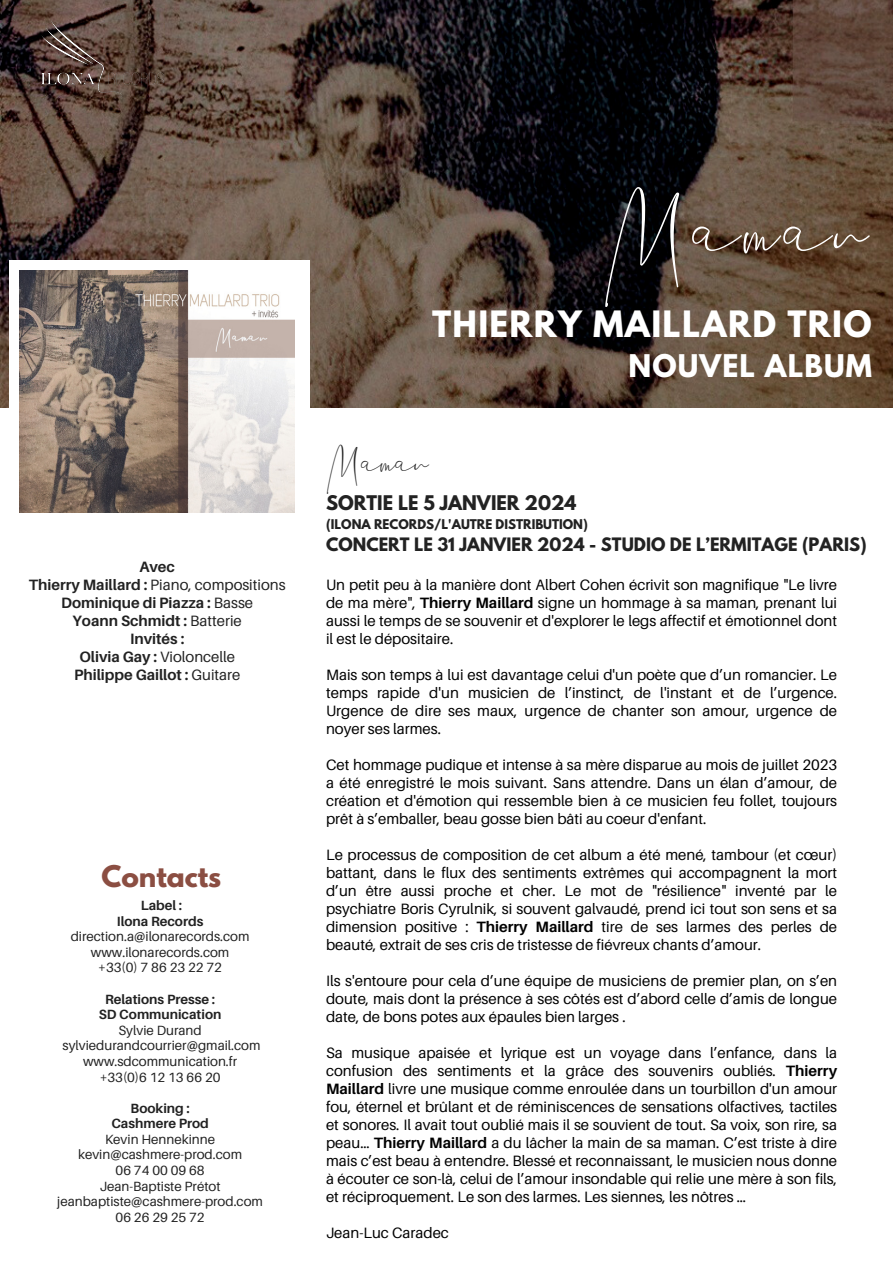
<style>
.page{position:relative;width:893px;height:1264px;background:#fff}
.page>*{position:absolute;margin:0;border:0;box-sizing:border-box;transform-origin:0 0}
.t1{font:98.1px "Jannet";letter-spacing:.04em;color:#fff}
.t2{font:40.35px "Jannet";color:#222}
.t3{font:700 32.1px "League Spartan";letter-spacing:.04em;color:#fff}
.t4{font:700 27.6px "League Spartan";letter-spacing:.04em;color:#fff}
.t5{font:700 26.4px "League Spartan";color:#8b4e42}
.t6{font:700 17.85px "League Spartan";color:#222}
.t7{font:700 16.35px "League Spartan";color:#222}
.t8{font:15px/18px "Aileron";color:#000;text-align:justify}
.t9{font:700 15px "Aileron";color:#222}
.t10{font:15px "Aileron";color:#222}
.t11{font:13.35px "Aileron";color:#222}
.t12{font:700 13.35px "Aileron";color:#222}
.t13{font:700 11.85px "League Spartan";color:#222}
.s1{font-weight:700}
.s2{font-weight:400}
</style>
<div class="page">
<img style="left:0;top:0;width:892px;height:407px">
<div style="left:10px;top:260px;width:300px;height:253px;background:#fff"></div>
<img style="left:20px;top:13px;width:152px;height:100px">
<img style="left:20px;top:270px;width:274px;height:242px">
<p class="t9" style="left:139px;top:557px;width:37px">Avec</p>
<p class="t10" style="left:29px;top:575px;width:258px"><span class="s1">Thierry Maillard :</span> Piano, compositions</p>
<p class="t9" style="left:61px;top:593px;width:193px">Dominique di Piazza : <span class="s2">Basse</span></p>
<p class="t9" style="left:73px;top:611px;width:171px">Yoann Schmidt : <span class="s2">Batterie</span></p>
<p class="t9" style="left:130px;top:629px;width:56px">Invités :</p>
<p class="t10" style="left:79px;top:647px;width:157px"><span class="s1">Olivia Gay :</span> Violoncelle</p>
<p class="t9" style="left:74px;top:665px;width:168px">Philippe Gaillot : <span class="s2">Guitare</span></p>
<p class="t5" style="left:101px;top:863px;width:121px">Contacts</p>
<p class="t12" style="left:141px;top:897px;width:43px">Label :</p>
<p class="t12" style="left:117px;top:912px;width:88px">Ilona Records</p>
<p class="t11" style="left:71px;top:928px;width:180px">direction.a@ilonarecords.com</p>
<p class="t11" style="left:91px;top:943px;width:140px">www.ilonarecords.com</p>
<p class="t11" style="left:98px;top:959px;width:125px">+33(0) 7 86 23 22 72</p>
<p class="t12" style="left:105px;top:990px;width:111px">Relations Presse :</p>
<p class="t12" style="left:99px;top:1006px;width:124px">SD Communication</p>
<p class="t11" style="left:118px;top:1021px;width:85px">Sylvie Durand</p>
<p class="t11" style="left:63px;top:1037px;width:199px">sylviedurandcourrier@gmail.com</p>
<p class="t11" style="left:83px;top:1052px;width:156px">www.sdcommunication.fr</p>
<p class="t11" style="left:100px;top:1068px;width:122px">+33(0)6 12 13 66 20</p>
<p class="t12" style="left:131px;top:1099px;width:61px">Booking :</p>
<p class="t12" style="left:111px;top:1115px;width:99px">Cashmere Prod</p>
<p class="t11" style="left:105px;top:1130px;width:111px">Kevin Hennekinne</p>
<p class="t11" style="left:78px;top:1146px;width:165px">kevin@cashmere-prod.com</p>
<p class="t11" style="left:116px;top:1162px;width:91px">06 74 00 09 68</p>
<p class="t11" style="left:100px;top:1177px;width:122px">Jean-Baptiste Prétot</p>
<p class="t11" style="left:57px;top:1193px;width:207px">jeanbaptiste@cashmere-prod.com</p>
<p class="t11" style="left:116px;top:1208px;width:91px">06 26 29 25 72</p>
<p class="t1" style="left:603px;top:143px;width:267px">Maman</p>
<p class="t3" style="left:432px;top:308px;width:441px">THIERRY MAILLARD TRIO</p>
<p class="t4" style="left:628px;top:352px;width:245px">NOUVEL ALBUM</p>
<p class="t2" style="left:326px;top:427px;width:104px">Maman</p>
<p class="t6" style="left:326px;top:494px;width:252px">SORTIE LE 5 JANVIER 2024</p>
<p class="t13" style="left:326px;top:518px;width:263px">(ILONA RECORDS/L'AUTRE DISTRIBUTION)</p>
<p class="t7" style="left:326px;top:536px;width:542px">CONCERT LE 31 JANVIER 2024 - STUDIO DE L’ERMITAGE (PARIS)</p>
<p class="t8" style="left:326px;top:575px;width:512px">Un petit peu à la manière dont Albert Cohen écrivit son magnifique "Le livre de ma mère", <span class="s1">Thierry Maillard</span> signe un hommage à sa maman, prenant lui aussi le temps de se souvenir et d'explorer le legs affectif et émotionnel dont il est le dépositaire.</p>
<p class="t8" style="left:326px;top:665px;width:512px">Mais son temps à lui est davantage celui d'un poète que d’un romancier. Le temps rapide d'un musicien de l’instinct, de l'instant et de l’urgence.<br>Urgence de dire ses maux, urgence de chanter son amour, urgence de noyer ses larmes.</p>
<p class="t8" style="left:326px;top:755px;width:512px">Cet hommage pudique et intense à sa mère disparue au mois de juillet 2023 a été enregistré le mois suivant. Sans attendre. Dans un élan d’amour, de création et d'émotion qui ressemble bien à ce musicien feu follet, toujours prêt à s’emballer, beau gosse bien bâti au coeur d'enfant.</p>
<p class="t8" style="left:326px;top:845px;width:512px">Le processus de composition de cet album a été mené, tambour (et cœur) battant, dans le flux des sentiments extrêmes qui accompagnent la mort d’un être aussi proche et cher. Le mot de "résilience" inventé par le psychiatre Boris Cyrulnik, si souvent galvaudé, prend ici tout son sens et sa dimension positive : <span class="s1">Thierry Maillard</span> tire de ses larmes des perles de beauté, extrait de ses cris de tristesse de fiévreux chants d’amour.</p>
<p class="t8" style="left:326px;top:971px;width:512px">Ils s'entoure pour cela d’une équipe de musiciens de premier plan, on s’en doute, mais dont la présence à ses côtés est d’abord celle d’amis de longue date, de bons potes aux épaules bien larges .</p>
<p class="t8" style="left:326px;top:1043px;width:512px">Sa musique apaisée et lyrique est un voyage dans l’enfance, dans la confusion des sentiments et la grâce des souvenirs oubliés. <span class="s1">Thierry Maillard</span> livre une musique comme enroulée dans un tourbillon d'un amour fou, éternel et brûlant et de réminiscences de sensations olfactives, tactiles et sonores. Il avait tout oublié mais il se souvient de tout. Sa voix, son rire, sa peau… <span class="s1">Thierry Maillard</span> a du lâcher la main de sa maman. C’est triste à dire mais c’est beau à entendre. Blessé et reconnaissant, le musicien nous donne à écouter ce son-là, celui de l’amour insondable qui relie une mère à son fils, et réciproquement. Le son des larmes. Les siennes, les nôtres …</p>
<p class="t8" style="left:326px;top:1223px;width:124px">Jean-Luc Caradec</p>
</div>
